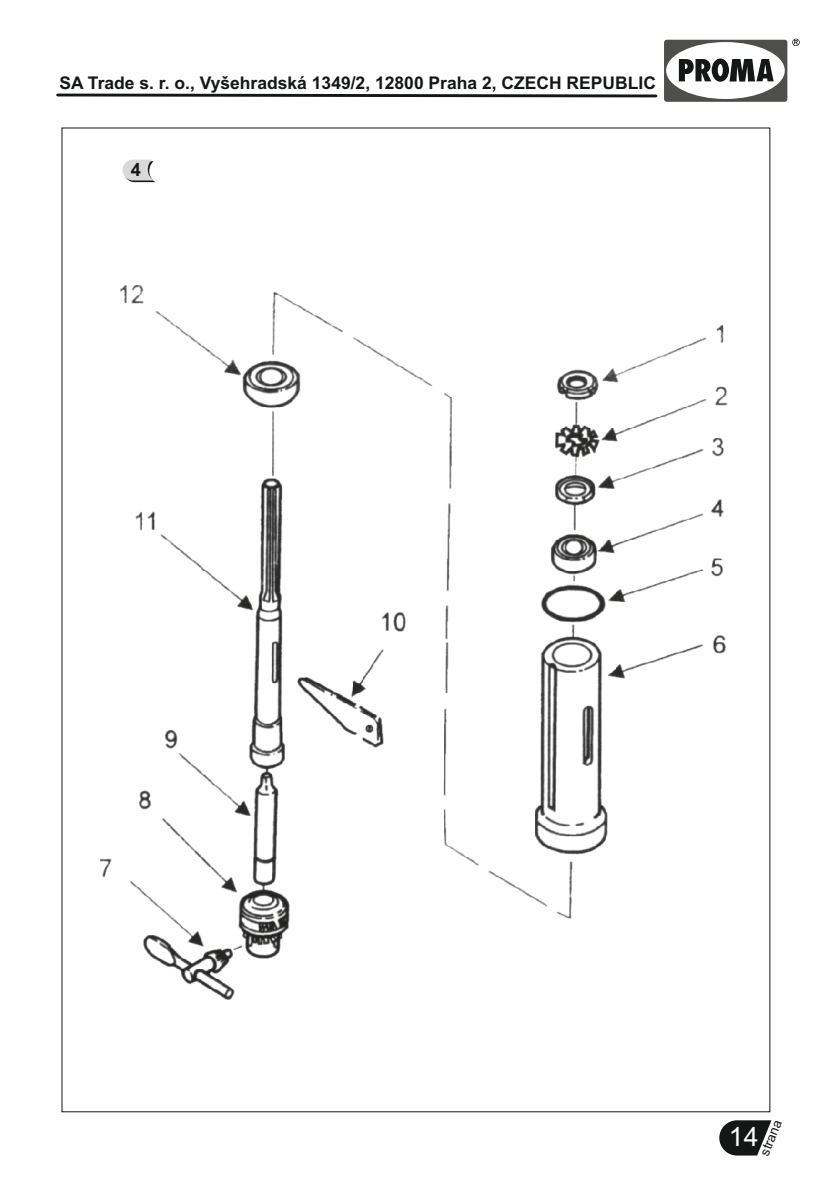
<style>
.page{position:relative;width:840px;height:1191px;background:#fff}
.page>*{position:absolute;margin:0;border:0;box-sizing:border-box;transform-origin:0 0}
.t1{font:26.6px "Arial";color:#fff}
.t2{font:700 18.2px "Arial";color:#151616}
.t3{font:700 17.4px "Arial";color:#151616}
.t4{font:13.4px "Arial";color:#151616}
</style>
<div class="page">
<img style="left:100px;top:286px;width:626px;height:713px">
<svg style="left:719px;top:1120px;width:52px;height:35px"></svg>
<svg style="left:664px;top:39px;width:135px;height:63px"></svg>
<svg style="left:56px;top:94px;width:601px;height:3px;background:#2b2c2c"></svg>
<svg style="left:122px;top:160px;width:33px;height:22px"></svg>
<p class="t3" style="left:59px;top:77px;width:597px">SA Trade s. r. o., Vyšehradská 1349/2, 12800 Praha 2, CZECH REPUBLIC</p>
<p class="t2" style="left:131px;top:163px;width:12px">4</p>
<h1 class="t1" style="left:728px;top:1127px;width:31px">14</h1>
<p class="t4" style="left:758px;top:1153px;width:39px;rotate:-68deg">strana</p>
</div>
